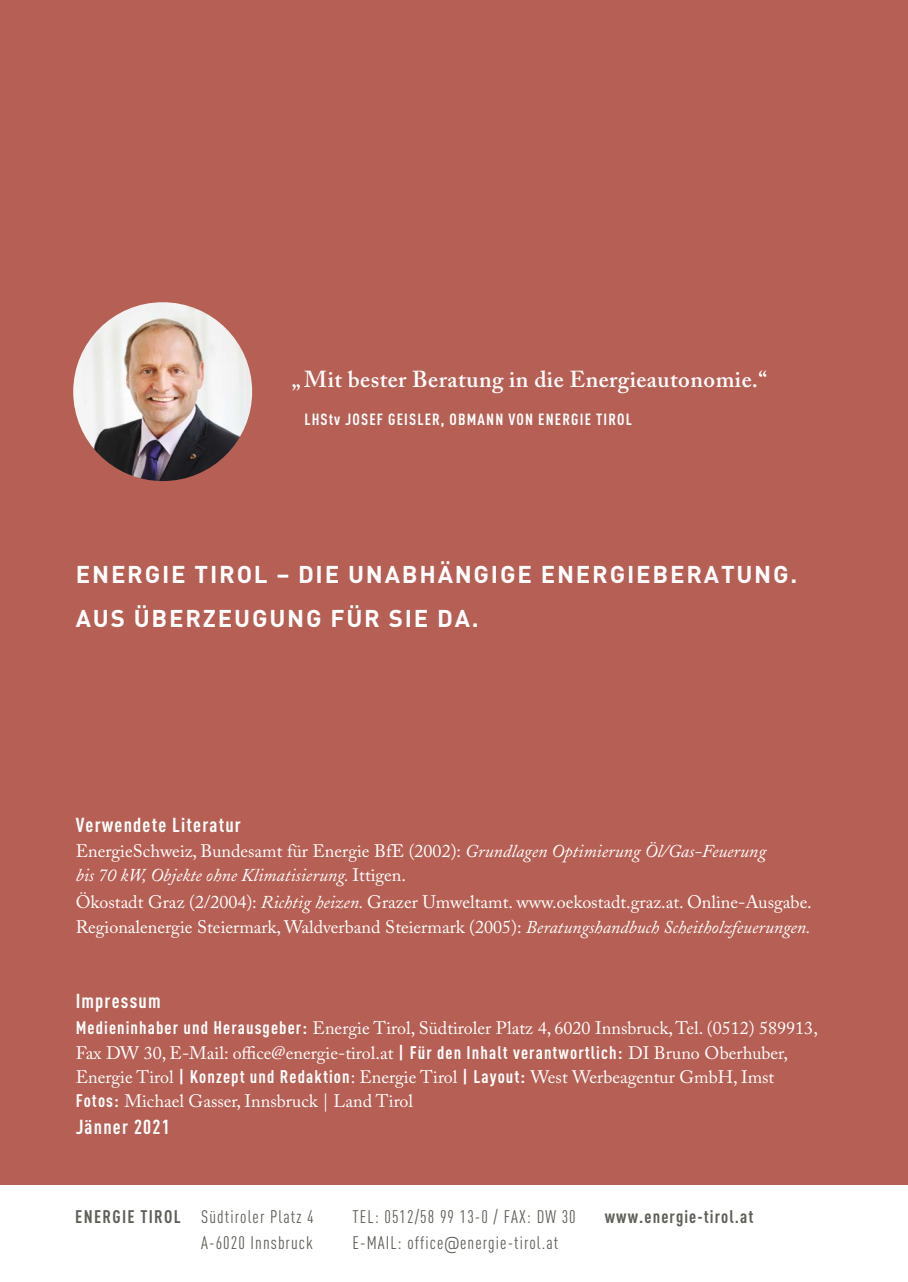
<style>
.page{position:relative;width:908px;height:1282px;background:#fff}
.page>*{position:absolute;margin:0;border:0;box-sizing:border-box;transform-origin:0 0}
.t1{font:700 24px/44px "DINCE";letter-spacing:.075em;color:#fff}
.t2{font:600 23px "Adobe Caslon Pro";letter-spacing:.02em;color:#fff}
.t3{font:700 20px "DIN Cond";letter-spacing:.06em;color:#fff}
.t4{font:18px/24.4px "Adobe Caslon Pro";color:#fff}
.t5{font:18px/26px "DIN Cond";letter-spacing:.06em;color:#5f5e57}
.t6{font:italic 18px "Adobe Caslon";color:#fff}
.t7{font:700 18px "DIN Cond";letter-spacing:.06em;color:#5f5e57}
.t8{font:700 16px "DIN Cond";letter-spacing:.075em;color:#fff}
.s1{font-family:"Adobe Caslon";font-style:italic}
.s2{font-family:"Adobe Caslon Pro";font-style:normal}
.s3{font-family:"DIN Cond";font-weight:700}
.s4{font-family:"Apex Serif";font-size:16px}
.s5{font-weight:700}
</style>
<div class="page">
<div style="left:0;top:0;width:907px;height:1184px;background:#b65f54"></div>
<img style="left:73px;top:302px;width:179px;height:179px;border-radius:89px">
<p class="t2" style="left:291px;top:365px;width:477px">„ Mit bester Beratung in die Energieautonomie.“</p>
<p class="t8" style="left:304px;top:409px;width:329px">LHStv JOSEF GEISLER, OBMANN VON ENERGIE TIROL</p>
<h1 class="t1" style="left:76px;top:551px;width:722px">ENERGIE TIROL – DIE UNABHÄNGIGE ENERGIEBERATUNG.<br>AUS ÜBERZEUGUNG FÜR SIE DA.</h1>
<p class="t3" style="left:76px;top:812px;width:167px">Verwendete Literatur</p>
<p class="t4" style="left:76px;top:838px;width:691px">EnergieSchweiz, Bundesamt für Energie BfE (2002): <span class="s1">Grundlagen Optimierung Öl/Gas-Feuerung</span></p>
<p class="t6" style="left:76px;top:865px;width:332px">bis 70 kW, Objekte ohne Klimatisierung. <span class="s2">Ittigen.</span></p>
<p class="t4" style="left:76px;top:888px;width:737px;line-height:25.2px">Ökostadt Graz (2/2004): <span class="s1">Richtig heizen.</span> Grazer Umweltamt. www.oekostadt.graz.at. Online-Ausgabe.<br>Regionalenergie Steiermark, Waldverband Steiermark (2005): <span class="s1">Beratungshandbuch Scheitholzfeuerungen.</span></p>
<p class="t3" style="left:76px;top:988px;width:86px">Impressum</p>
<p class="t4" style="left:76px;top:1015px;width:743px"><span class="s3">Medieninhaber und Herausgeber:</span> Energie Tirol, Südtiroler Platz 4, 6020 Innsbruck, Tel. (0512) 589913, Fax DW 30, E-Mail: office@energie-tirol.at <span class="s3">| Für den Inhalt verantwortlich:</span> DI Bruno Oberhuber, Energie Tirol <span class="s3">| Konzept und Redaktion</span>: Energie Tirol <span class="s3">| Layout:</span> West Werbeagentur GmbH, Imst <span class="s3">Fotos:</span> Michael Gasser, Innsbruck | Land Tirol</p>
<p class="t3" style="left:76px;top:1114px;width:95px">Jänner 2021</p>
<p class="t5" style="left:352px;top:1203px;width:224px">TEL: 0512/58 99 13-0 / FAX: DW 30<br>E-MAIL: office<span class="s4">@</span>energie-tirol.at</p>
<p class="t5" style="left:75px;top:1203px;width:239px;text-align:right"><span class="s5">ENERGIE TIROL</span> Südtiroler Platz 4<br>A-6020 Innsbruck</p>
<p class="t7" style="left:604px;top:1205px;width:150px">www.energie-tirol.at</p>
</div>
